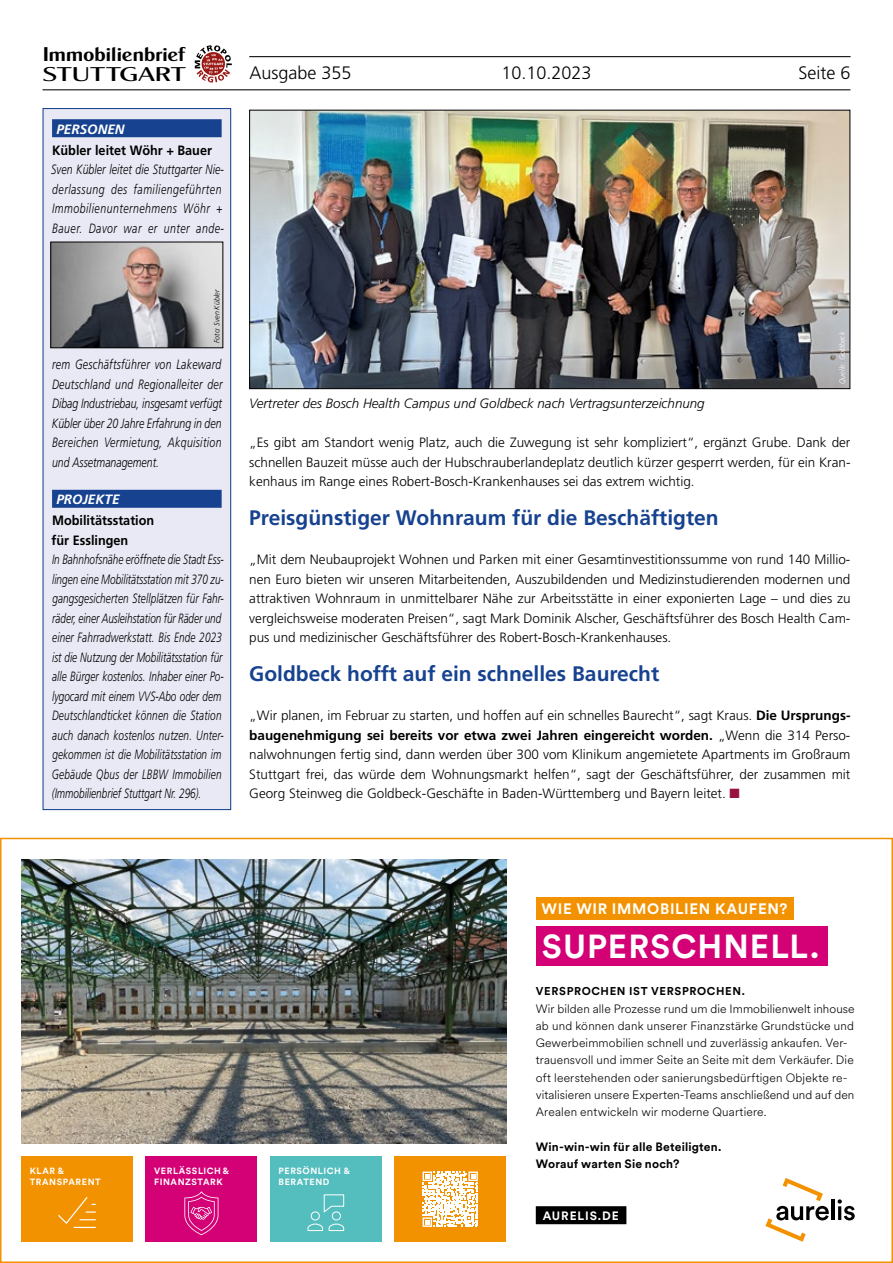
<style>
.page{position:relative;width:893px;height:1263px;background:#fff}
.page>*{position:absolute;margin:0;border:0;box-sizing:border-box;transform-origin:0 0}
.t1{font:700 33px "Circular XX";letter-spacing:.035em;color:#fff}
.t2{font:700 21px "Frutiger";color:#17428f}
.t3{font:19.95px "Cg Globe Gothic Bd";letter-spacing:-.02em;color:#000;scale:1.07 1}
.t4{font:19.95px "Cg Globe Gothic Dm";letter-spacing:-.02em;color:#000;scale:1.44 1}
.t5{font:300 18px "Frutiger";color:#000}
.t6{font:700 15px "Circular XX";letter-spacing:.045em;color:#fff}
.t7{font:300 13.5px/19.5px "Frutiger";color:#000;text-align:justify}
.t8{font:italic 300 13.5px/19.5px "Frutiger";letter-spacing:.005em;color:#000;scale:.74 1}
.t9{font:italic 300 13.5px/19.5px "Frutiger";letter-spacing:.005em;color:#000;text-align:justify;scale:.78 1}
.t10{font:italic 300 13.5px/19.5px "Frutiger";letter-spacing:.045em;color:#000;scale:.78 1}
.t11{font:italic 300 13.5px "Frutiger";letter-spacing:.005em;color:#000}
.t12{font:700 13.5px/19.5px "Frutiger";color:#000;scale:.94 1}
.t13{font:italic 700 13.5px "Frutiger";color:#fff}
.t14{font:300 12px/17.2px "Circular XX";letter-spacing:.01em;color:#000}
.t15{font:700 12px/17.2px "Circular XX";letter-spacing:.015em;color:#000}
.t16{font:700 12px "Circular XX";letter-spacing:.075em;color:#fff}
.t17{font:700 11.25px "Circular XX";letter-spacing:.06em;color:#000}
.t18{font:700 9px/11.2px "Circular XX";letter-spacing:.065em;color:#fff}
.t19{font:italic 300 7.5px "Frutiger";color:#fff;scale:.94 1}
.t20{font:italic 300 7.5px "Frutiger";color:#000;scale:.94 1}
.s1{font-weight:700}
.s2{color:#97123e}
</style>
<div class="page">
<hr style="left:43px;top:89px;width:807px;height:1px;background:#000">
<svg style="left:195px;top:45px;width:37px;height:38px"></svg>
<hr style="left:249px;top:56px;width:602px;height:1px;background:#000">
<div style="left:43px;top:109px;width:188px;height:700px;background:#e9e9f5"></div>
<div style="left:52px;top:119px;width:170px;height:18px;background:#17428f"></div>
<div style="left:52px;top:490px;width:170px;height:18px;background:#17428f"></div>
<div style="left:43px;top:108px;width:188px;height:702px;border:1px solid #17428f"></div>
<img style="left:21px;top:859px;width:485px;height:285px">
<div style="left:0;top:838px;width:893px;height:425px;border:2px solid #f39200"></div>
<div style="left:21px;top:1157px;width:112px;height:85px;background:#f39200"></div>
<div style="left:146px;top:1157px;width:111px;height:85px;background:#d40075"></div>
<div style="left:270px;top:1157px;width:112px;height:85px;background:#54bdbe"></div>
<div style="left:394px;top:1157px;width:112px;height:85px;background:#f39200"></div>
<svg style="left:307px;top:1194px;width:38px;height:37px"></svg>
<svg style="left:58px;top:1197px;width:37px;height:31px"></svg>
<svg style="left:184px;top:1191px;width:34px;height:44px"></svg>
<svg style="left:423px;top:1171px;width:55px;height:56px"></svg>
<div style="left:536px;top:1206px;width:90px;height:18px;background:#000"></div>
<div style="left:536px;top:926px;width:291px;height:40px;background:#d40075"></div>
<div style="left:536px;top:897px;width:257px;height:22px;background:#f39200"></div>
<hr style="left:831px;top:1200px;width:4px;height:20px;background:#000">
<svg style="left:838px;top:1199px;width:17px;height:21px"></svg>
<svg style="left:765px;top:1178px;width:64px;height:64px"></svg>
<img style="left:251px;top:112px;width:597px;height:275px">
<div style="left:249px;top:110px;width:601px;height:279px;border:1px solid #000"></div>
<img style="left:52px;top:244px;width:169px;height:102px">
<div style="left:50px;top:242px;width:173px;height:106px;border:1px solid #000"></div>
<h3 class="t3" style="left:43px;top:42px;width:135px">Immobilienbrief</h3>
<h3 class="t4" style="left:43px;top:62px;width:101px">STUTTGART</h3>
<h3 class="t5" style="left:249px;top:63px;width:104px">Ausgabe 355</h3>
<h3 class="t5" style="left:501px;top:63px;width:92px">10.10.2023</h3>
<h3 class="t5" style="left:799px;top:63px;width:54px">Seite 6</h3>
<p class="t13" style="left:56px;top:121px;width:70px">PERSONEN</p>
<p class="t12" style="left:52px;top:140px;width:172px">Kübler leitet Wöhr + Bauer</p>
<p class="t10" style="left:51px;top:160px;width:223px">Sven Kübler leitet die Stuttgarter Nie&shy;derlassung des familiengeführten Immobilienunternehmens Wöhr + Bauer. Davor war er unter ande-</p>
<p class="t20" style="left:212px;top:343px;width:58px;rotate:-90deg">Foto: Sven Kübler</p>
<p class="t9" style="left:52px;top:355px;width:220px">rem Geschäftsführer von Lakeward Deutschland und Regionalleiter der Dibag Industriebau, insgesamt verfügt Kübler über 20 Jahre Erfahrung in den Bereichen Vermietung, Akquisition und Assetmanagement.</p>
<p class="t13" style="left:56px;top:491px;width:65px">PROJEKTE</p>
<p class="t12" style="left:52px;top:510px;width:111px">Mobilitätsstation für Esslingen</p>
<p class="t8" style="left:52px;top:550px;width:234px">In Bahnhofsnähe eröffnete die Stadt Ess&shy;lingen eine Mobilitätsstation mit 370 zu&shy;gangsgesicherten Stellplätzen für Fahr&shy;räder, einer Ausleihstation für Räder und einer Fahrradwerkstatt. Bis Ende 2023 ist die Nutzung der Mobilitätsstation für alle Bürger kostenlos. Inhaber einer Po&shy;lygocard mit einem VVS-Abo oder dem Deutschlandticket können die Station auch danach kostenlos nutzen. Unter&shy;gekommen ist die Mobilitätsstation im Gebäude Qbus der LBBW Immobilien (Immobilienbrief Stuttgart Nr. 296).</p>
<p class="t11" style="left:249px;top:396px;width:457px">Vertreter des Bosch Health Campus und Goldbeck nach Vertragsunterzeichnung</p>
<p class="t19" style="left:838px;top:384px;width:57px;rotate:-90deg">Quelle: Goldbeck</p>
<p class="t7" style="left:249px;top:433px;width:603px">„Es gibt am Standort wenig Platz, auch die Zuwegung ist sehr kompliziert“, ergänzt Grube. Dank der schnellen Bauzeit müsse auch der Hubschrauberlandeplatz deutlich kürzer gesperrt werden, für ein Kran&shy;kenhaus im Range eines Robert-Bosch-Krankenhauses sei das extrem wichtig.</p>
<h2 class="t2" style="left:249px;top:505px;width:471px">Preisgünstiger Wohnraum für die Beschäftigten</h2>
<p class="t7" style="left:249px;top:550px;width:603px">„Mit dem Neubauprojekt Wohnen und Parken mit einer Gesamtinvestitionssumme von rund 140 Millio&shy;nen Euro bieten wir unseren Mitarbeitenden, Auszubildenden und Medizinstudierenden modernen und attraktiven Wohnraum in unmittelbarer Nähe zur Arbeitsstätte in einer exponierten Lage – und dies zu vergleichsweise moderaten Preisen“, sagt Mark Dominik Alscher, Geschäftsführer des Bosch Health Cam&shy;pus und medizinischer Geschäftsführer des Robert-Bosch-Krankenhauses.</p>
<h2 class="t2" style="left:249px;top:661px;width:411px">Goldbeck hofft auf ein schnelles Baurecht</h2>
<p class="t7" style="left:249px;top:706px;width:603px">„Wir planen, im Februar zu starten, und hoffen auf ein schnelles Baurecht“, sagt Kraus. <span class="s1">Die Ursprungs&shy;baugenehmigung sei bereits vor etwa zwei Jahren eingereicht worden.</span> „Wenn die 314 Perso&shy;nalwohnungen fertig sind, dann werden über 300 vom Klinikum angemietete Apartments im Großraum Stuttgart frei, das würde dem Wohnungsmarkt helfen“, sagt der Geschäftsführer, der zusammen mit Georg Steinweg die Goldbeck-Geschäfte in Baden-Württemberg und Bayern leitet. <span class="s2">■</span></p>
<p class="t6" style="left:542px;top:898px;width:247px">WIE WIR IMMOBILIEN KAUFEN?</p>
<h1 class="t1" style="left:542px;top:923px;width:279px">SUPERSCHNELL.</h1>
<p class="t18" style="left:30px;top:1164px;width:72px">KLAR &amp;<br>TRANSPARENT</p>
<p class="t18" style="left:154px;top:1164px;width:76px">VERLÄSSLICH &amp;<br>FINANZSTARK</p>
<p class="t18" style="left:279px;top:1164px;width:73px">PERSÖNLICH &amp;<br>BERATEND</p>
<p class="t17" style="left:536px;top:984px;width:210px">VERSPROCHEN IST VERSPROCHEN.</p>
<p class="t14" style="left:536px;top:999px;width:320px">Wir bilden alle Prozesse rund um die Immobilienwelt inhouse ab und können dank unserer Finanzstärke Grundstücke und Gewerbeimmobilien schnell und zuverlässig ankaufen. Ver&shy;trauensvoll und immer Seite an Seite mit dem Verkäufer. Die oft leerstehenden oder sanierungsbedürftigen Objekte re&shy;vitalisieren unsere Experten-Teams anschließend und auf den Arealen entwickeln wir moderne Quartiere.</p>
<p class="t15" style="left:536px;top:1137px;width:187px">Win-win-win für alle Beteiligten.<br>Worauf warten Sie noch?</p>
<p class="t16" style="left:543px;top:1207px;width:78px">AURELIS.DE</p>
</div>
